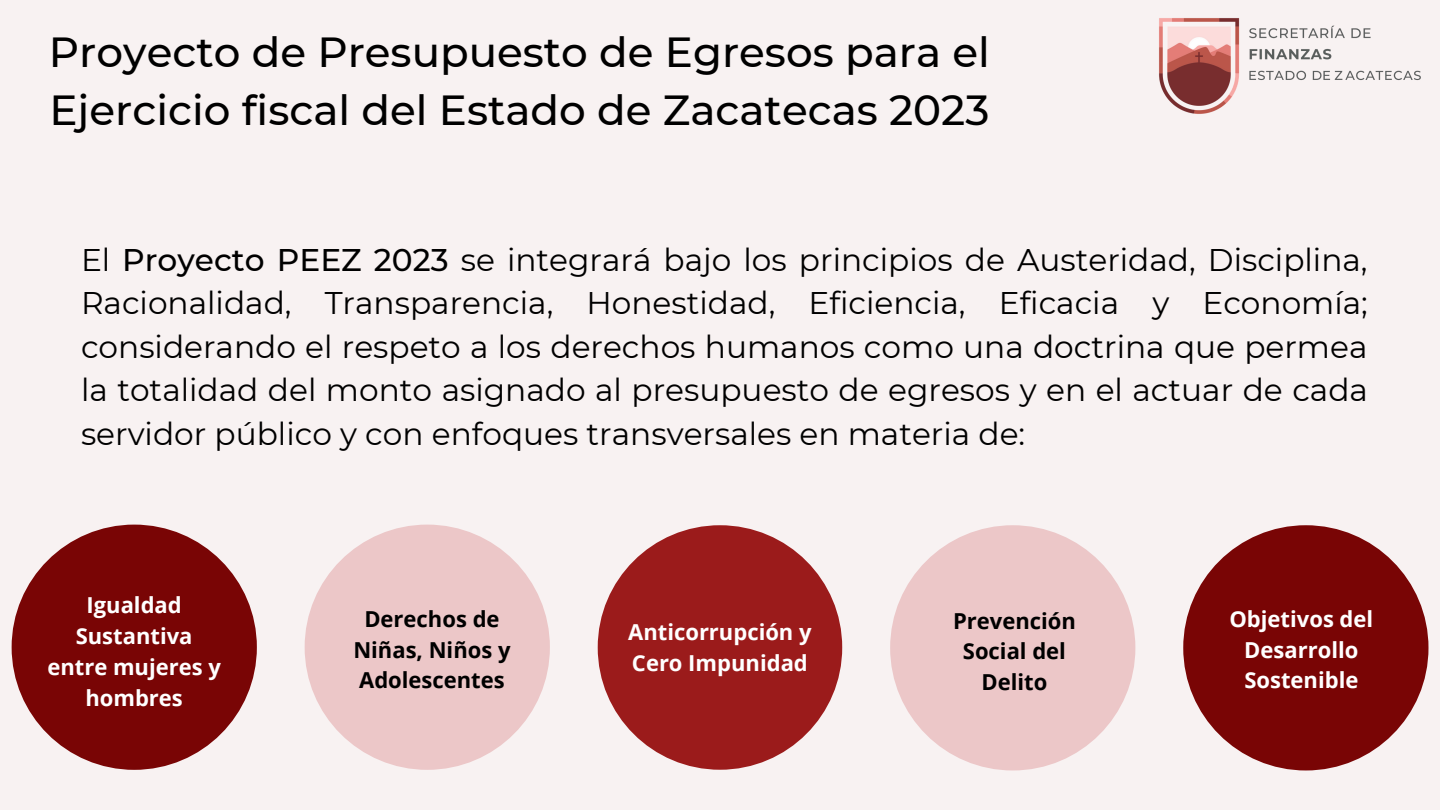
<style>
.page{position:relative;width:1440px;height:810px;background:#f8f2f2}
.page>*{position:absolute;margin:0;border:0;box-sizing:border-box;transform-origin:0 0}
.t1{font:500 42px/58.5px "Montserrat";color:#000}
.t2{font:31.3px/43.5px "Montserrat";color:#000;text-align:justify}
.t3{font:700 22px/30.8px "Open Sans";color:#fff;text-align:center}
.t4{font:700 22px/30.8px "Open Sans";color:#000;text-align:center}
.s1{font-weight:500}
</style>
<div class="page">
<img style="left:1159px;top:18px;width:262px;height:96px">
<div style="left:12px;top:525px;width:245px;height:245px;background:#790505;border-radius:50%"></div>
<div style="left:305px;top:525px;width:245px;height:245px;background:#ecc7c8;border-radius:50%"></div>
<div style="left:598px;top:525px;width:244px;height:245px;background:#9b1b1b;border-radius:50%"></div>
<div style="left:890px;top:525px;width:245px;height:245px;background:#ecc7c8;border-radius:50%"></div>
<div style="left:1183px;top:525px;width:245px;height:245px;background:#790505;border-radius:50%"></div>
<h1 class="t1" style="left:49px;top:22px;width:942px">Proyecto de Presupuesto de Egresos para el<br>Ejercicio fiscal del Estado de Zacatecas 2023</h1>
<p class="t2" style="left:81px;top:238px;width:1289px">El <span class="s1">Proyecto PEEZ 2023</span> se integrará bajo los principios de Austeridad, Disciplina, Racionalidad, Transparencia, Honestidad, Eficiencia, Eficacia y Economía; considerando el respeto a los derechos humanos como una doctrina que permea la totalidad del monto asignado al presupuesto de egresos y en el actuar de cada servidor público y con enfoques transversales en materia de:</p>
<p class="t3" style="left:47px;top:589px;width:175px">Igualdad<br>Sustantiva entre mujeres y hombres</p>
<p class="t4" style="left:353px;top:603px;width:159px">Derechos de<br>Niñas, Niños y<br>Adolescentes</p>
<p class="t3" style="left:628px;top:616px;width:185px;text-align:left">Anticorrupción y<br>Cero Impunidad</p>
<p class="t4" style="left:953px;top:605px;width:124px">Prevención<br>Social del<br>Delito</p>
<p class="t3" style="left:1229px;top:603px;width:145px">Objetivos del<br>Desarrollo<br>Sostenible</p>
</div>
